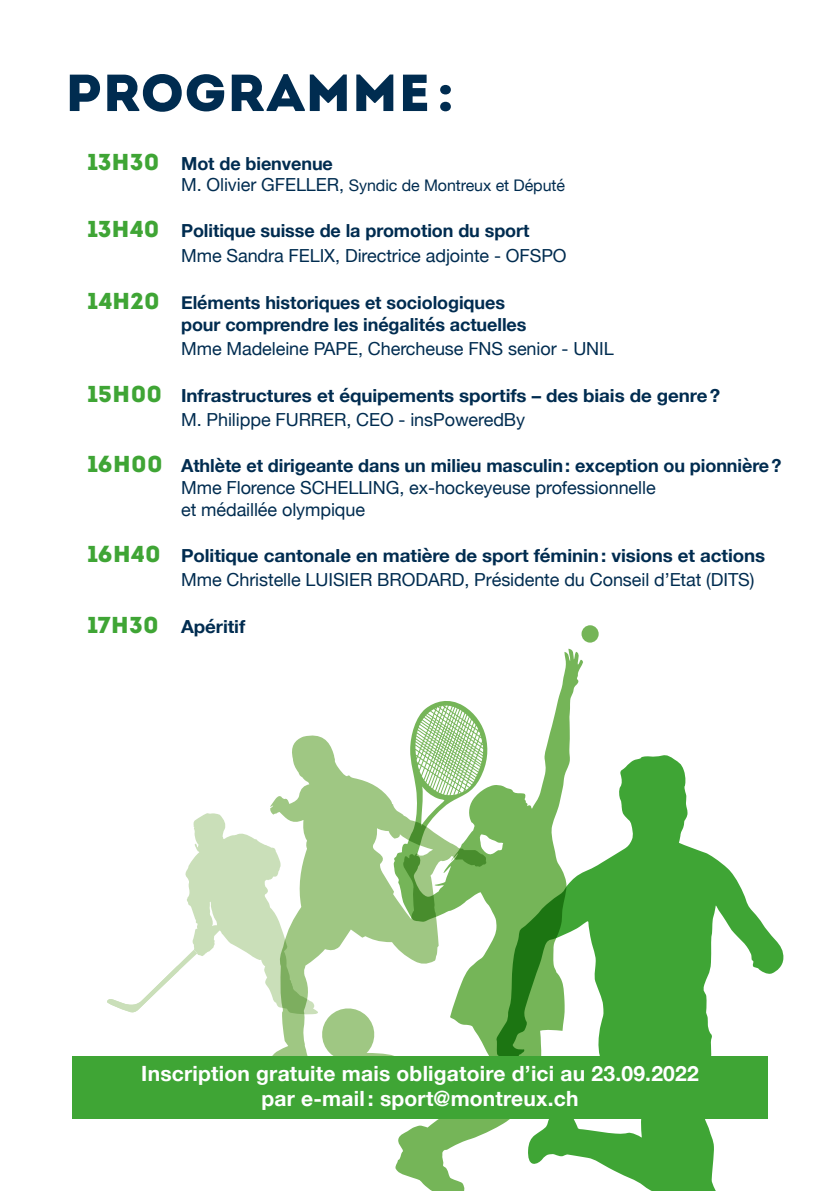
<style>
.page{position:relative;width:840px;height:1191px;background:#fff}
.page>*{position:absolute;margin:0;border:0;box-sizing:border-box;transform-origin:0 0}
.t1{font:52px "Intro";color:#002c50;scale:1.04 1}
.t2{font:700 21px "Helvetica Neue";letter-spacing:.01em;color:#fff}
.t3{font:18px "Helvetica Neue";letter-spacing:-.005em;color:#002c50}
.t4{font:700 18px "Helvetica Neue";letter-spacing:-.005em;color:#002c50}
.t5{font:700 18px/24px "Helvetica Neue";letter-spacing:-.005em;color:#002c50;scale:1.04 1}
.t6{font:16px "Helvetica Neue";letter-spacing:-.005em;color:#002c50}
.s1{font-family:"Intro";font-weight:400;font-size:23px;color:#3fa535}
.s2{font-size:18px}
.s3{font-weight:400}
</style>
<div class="page">
<svg style="left:185px;top:813px;width:74px;height:147px;fill:#cadfb9"></svg>
<svg style="left:107px;top:949px;width:90px;height:64px"></svg>
<svg style="left:259px;top:735px;width:134px;height:321px"></svg>
<svg style="left:582px;top:755px;width:201px;height:436px;fill:#3fa535"></svg>
<svg style="left:393px;top:648px;width:189px;height:543px"></svg>
<div style="left:581px;top:625px;width:17px;height:18px;background:#75b558;border-radius:50%"></div>
<div style="left:72px;top:1056px;width:695px;height:63px;background:#3fa535"></div>
<p class="t1" style="left:65px;top:62px;width:375px">PROGRAMME:</p>
<p class="t4" style="left:88px;top:149px;width:246px"><span class="s1">13H30</span> Mot de bienvenue</p>
<p class="t6" style="left:181px;top:174px;width:385px"><span class="s2">M. Olivier GFELLER,</span> Syndic de Montreux et Député</p>
<p class="t4" style="left:88px;top:216px;width:443px"><span class="s1">13H40</span> Politique suisse de la promotion du sport</p>
<p class="t3" style="left:181px;top:243px;width:387px">Mme Sandra FELIX, Directrice adjointe - OFSPO</p>
<p class="t4" style="left:88px;top:288px;width:418px"><span class="s1">14H20</span> Eléments historiques et sociologiques</p>
<p class="t4" style="left:181px;top:310px;width:347px">pour comprendre les inégalités actuelles</p>
<p class="t3" style="left:181px;top:335px;width:434px">Mme Madeleine PAPE, Chercheuse FNS senior - UNIL</p>
<p class="t5" style="left:181px;top:383px;width:519px;text-indent:-93px"><span class="s1">15H00</span> Infrastructures et équipements sportifs – des biais de genre?<br><span class="s3">M. Philippe FURRER, CEO - insPoweredBy</span></p>
<p class="t4" style="left:88px;top:452px;width:694px"><span class="s1">16H00</span> Athlète et dirigeante dans un milieu masculin: exception ou pionnière?</p>
<p class="t3" style="left:181px;top:474px;width:476px">Mme Florence SCHELLING, ex-hockeyeuse professionnelle</p>
<p class="t3" style="left:181px;top:496px;width:185px">et médaillée olympique</p>
<p class="t5" style="left:88px;top:544px;width:652px"><span class="s1">16H40</span> Politique cantonale en matière de sport féminin: visions et actions</p>
<p class="t3" style="left:181px;top:567px;width:574px">Mme Christelle LUISIER BRODARD, Présidente du Conseil d’Etat (DITS)</p>
<p class="t5" style="left:88px;top:615px;width:153px"><span class="s1">17H30</span> Apéritif</p>
<p class="t2" style="left:141px;top:1056px;width:558px">Inscription gratuite mais obligatoire d’ici au 23.09.2022</p>
<p class="t2" style="left:261px;top:1081px;width:318px">par e-mail : sport@montreux.ch</p>
</div>
